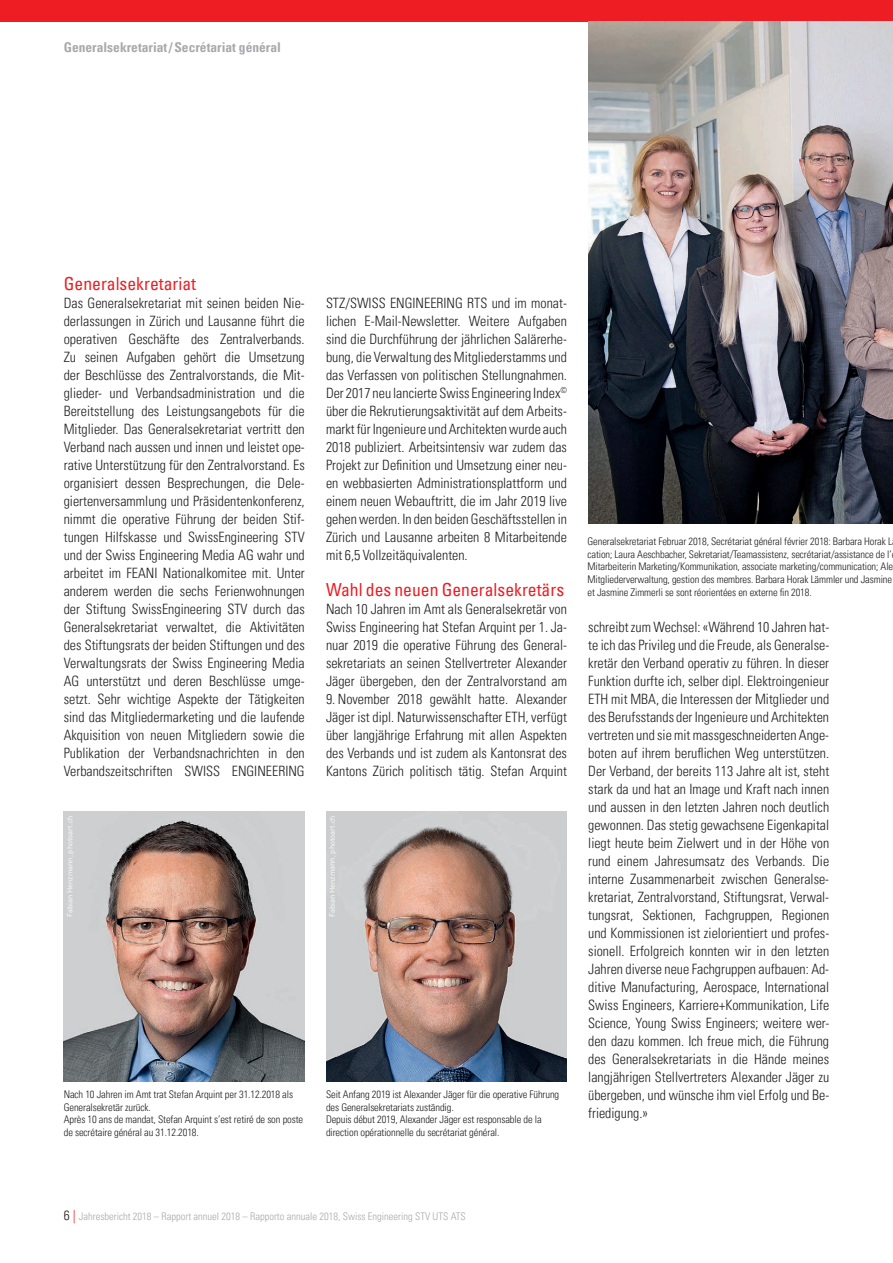
<style>
.page{position:relative;width:893px;height:1263px;background:#fff}
.page>*{position:absolute;margin:0;border:0;box-sizing:border-box;transform-origin:0 0}
.t1{font:condensed 18px "+XJAGHU Univers LT Std";color:#ee1d23}
.t2{font:300 condensed 14.25px/18px "+QCWUSA Univers LT Std";color:#231f20;text-align:justify}
.t3{font:700 condensed 13.5px "+LEJQNK Univers LT Std";color:#a8a9ad}
.t4{font:300 condensed 10.5px/12.6px "+QCWUSA Univers LT Std";letter-spacing:-.01em;color:#231f20}
.t5{font:300 condensed 10.5px "+QCWUSA Univers LT Std";color:#a8a9ad}
.t6{font:7.5px "+QLOPQFDIN";color:#fff}
.s1{font-size:13.5px;color:#231f20}
.s2{font-size:13.5px;color:#ee1d23}
</style>
<div class="page">
<div style="left:0;top:0;width:893px;height:21px;background:#ee1d23"></div>
<img style="left:588px;top:21px;width:305px;height:503px">
<img style="left:64px;top:812px;width:241px;height:270px">
<img style="left:326px;top:812px;width:241px;height:270px">
<p class="t3" style="left:64px;top:40px;width:219px">Generalsekretariat / Secrétariat général</p>
<p class="t1" style="left:64px;top:273px;width:134px">Generalsekretariat</p>
<p class="t2" style="left:64px;top:294px;width:242px">Das Generalsekretariat mit seinen beiden Nie&shy;derlassungen in Zürich und Lausanne führt die operativen Geschäfte des Zentralverbands.<br>Zu seinen Aufgaben gehört die Umsetzung der Beschlüsse des Zentralvorstands, die Mit&shy;glieder- und Verbandsadministration und die Bereitstellung des Leistungsangebots für die Mitglieder. Das Generalsekretariat vertritt den Verband nach aussen und innen und leistet ope&shy;rative Unterstützung für den Zentralvorstand. Es organisiert dessen Besprechungen, die Dele&shy;giertenversammlung und Präsidentenkonferenz, nimmt die operative Führung der beiden Stif&shy;tungen Hilfskasse und SwissEngineering STV und der Swiss Engineering Media AG wahr und arbeitet im FEANI Nationalkomitee mit. Unter anderem werden die sechs Ferienwohnungen der Stiftung SwissEngineering STV durch das Generalsekretariat verwaltet, die Aktivitäten des Stiftungsrats der beiden Stiftungen und des Verwaltungsrats der Swiss Engineering Media AG unterstützt und deren Beschlüsse umge&shy;setzt. Sehr wichtige Aspekte der Tätigkeiten sind das Mitgliedermarketing und die laufende Akquisition von neuen Mitgliedern sowie die Publikation der Verbandsnachrichten in den Verbandszeitschriften SWISS ENGINEERING</p>
<p class="t2" style="left:326px;top:294px;width:243px">STZ/SWISS ENGINEERING RTS und im monat&shy;lichen E-Mail-Newsletter. Weitere Aufgaben sind die Durchführung der jährlichen Salärerhe&shy;bung, die Verwaltung des Mitgliederstamms und das Verfassen von politischen Stellungnahmen.<br>Der 2017 neu lancierte Swiss Engineering Index<sup>© </sup>über die Rekrutierungsaktivität auf dem Arbeits&shy;markt für Ingenieure und Architekten wurde auch 2018 publiziert. Arbeitsintensiv war zudem das Projekt zur Definition und Umsetzung einer neu&shy;en webbasierten Administrationsplattform und einem neuen Webauftritt, die im Jahr 2019 live gehen werden. In den beiden Geschäftsstellen in Zürich und Lausanne arbeiten 8 Mitarbeitende mit 6,5 Vollzeitäquivalenten.</p>
<p class="t1" style="left:326px;top:579px;width:240px">Wahl des neuen Generalsekretärs</p>
<p class="t2" style="left:326px;top:600px;width:242px">Nach 10 Jahren im Amt als Generalsekretär von Swiss Engineering hat Stefan Arquint per 1. Ja&shy;nuar 2019 die operative Führung des General&shy;sekretariats an seinen Stellvertreter Alexander Jäger übergeben, den der Zentralvorstand am</p>
<p class="t2" style="left:326px;top:690px;width:242px">9. November 2018 gewählt hatte. Alexander Jäger ist dipl. Naturwissenschafter ETH, verfügt über langjährige Erfahrung mit allen Aspekten des Verbands und ist zudem als Kantonsrat des Kantons Zürich politisch tätig. Stefan Arquint</p>
<p class="t6" style="left:67px;top:917px;width:103px;rotate:-90deg">Fabian Henzmann, photoart.ch</p>
<p class="t6" style="left:329px;top:917px;width:103px;rotate:-90deg">Fabian Henzmann, photoart.ch</p>
<p class="t4" style="left:64px;top:1088px;width:241px">Nach 10 Jahren im Amt trat Stefan Arquint per 31.12.2018 als Generalsekretär zurück.<br>Après 10 ans de mandat, Stefan Arquint s’est retiré de son poste de secrétaire général au 31.12.2018.</p>
<p class="t4" style="left:326px;top:1088px;width:235px">Seit Anfang 2019 ist Alexander Jäger für die operative Führung des Generalsekretariats zuständig.<br>Depuis début 2019, Alexander Jäger est responsable de la direction opérationnelle du secrétariat général.</p>
<p class="t4" style="left:587px;top:535px;width:307px">Generalsekretariat Februar 2018, Secrétariat général février 2018: Barbara Horak L cation; Laura Aeschbacher, Sekretariat/Teamassistenz, secrétariat/assistance de l’ Mitarbeiterin Marketing/Kommunikation, associate marketing/communication; Ale Mitgliederverwaltung, gestion des membres. Barbara Horak Lämmler und Jasmine et Jasmine Zimmerli se sont réorientées en externe fin 2018.</p>
<p class="t2" style="left:588px;top:618px;width:242px">schreibt zum Wechsel: «Während 10 Jahren hat&shy;te ich das Privileg und die Freude, als Generalse&shy;kretär den Verband operativ zu führen. In dieser Funktion durfte ich, selber dipl. Elektroingenieur ETH mit MBA, die Interessen der Mitglieder und des Berufsstands der Ingenieure und Architekten vertreten und sie mit massgeschneiderten Ange&shy;boten auf ihrem beruflichen Weg unterstützen.<br>Der Verband, der bereits 113 Jahre alt ist, steht stark da und hat an Image und Kraft nach innen und aussen in den letzten Jahren noch deutlich gewonnen. Das stetig gewachsene Eigenkapital liegt heute beim Zielwert und in der Höhe von rund einem Jahresumsatz des Verbands. Die interne Zusammenarbeit zwischen Generalse&shy;kretariat, Zentralvorstand, Stiftungsrat, Verwal&shy;tungsrat, Sektionen, Fachgruppen, Regionen und Kommissionen ist zielorientiert und profes&shy;sionell. Erfolgreich konnten wir in den letzten Jahren diverse neue Fachgruppen aufbauen: Ad&shy;ditive Manufacturing, Aerospace, International Swiss Engineers, Karriere+Kommunikation, Life Science, Young Swiss Engineers; weitere wer&shy;den dazu kommen. Ich freue mich, die Führung des Generalsekretariats in die Hände meines langjährigen Stellvertreters Alexander Jäger zu übergeben, und wünsche ihm viel Erfolg und Be&shy;friedigung.»</p>
<p class="t5" style="left:64px;top:1211px;width:403px"><span class="s1">6</span> <span class="s2">|</span> Jahresbericht 2018 – Rapport annuel 2018 – Rapporto annuale 2018, Swiss Engineering STV UTS ATS</p>
</div>
